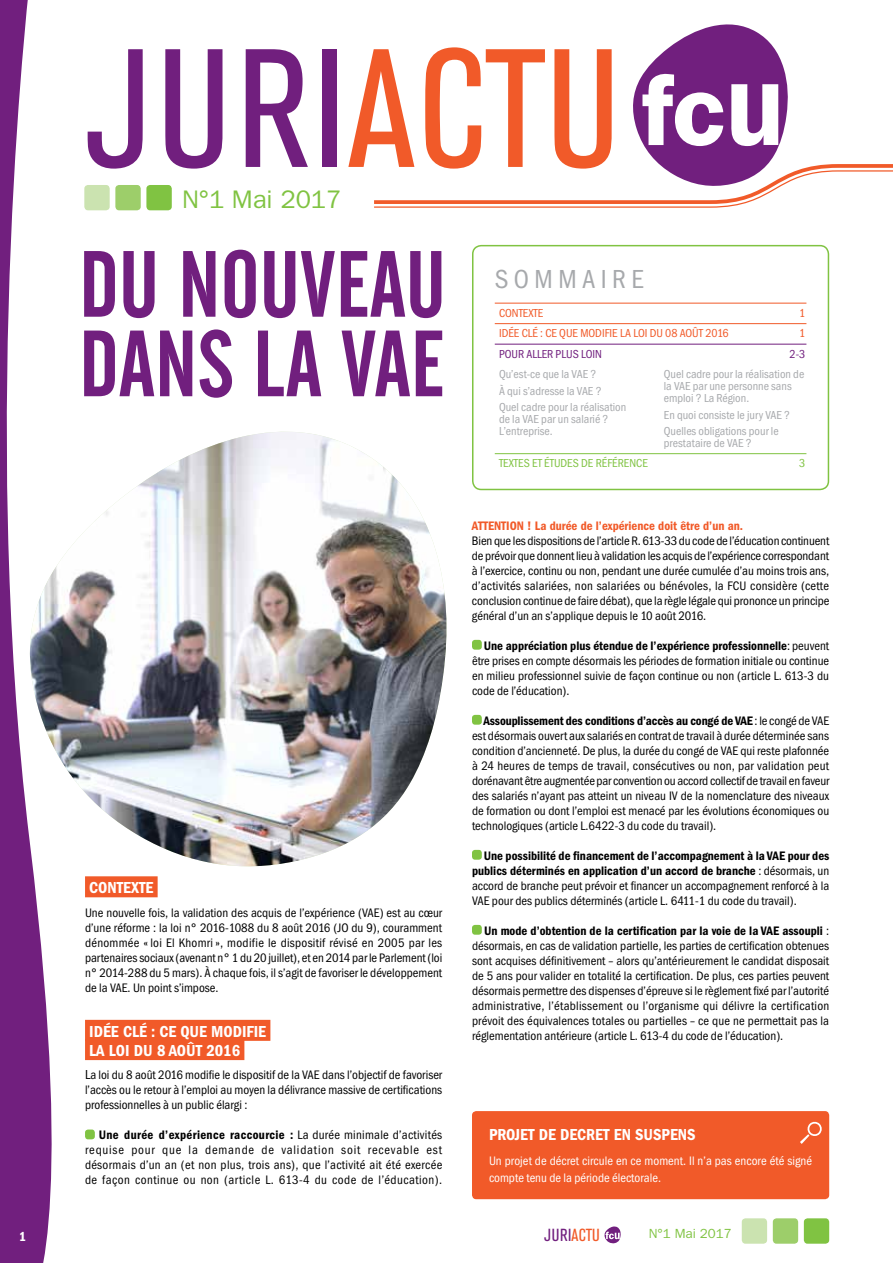
<style>
.page{position:relative;width:893px;height:1263px;background:#fff}
.page>*{position:absolute;margin:0;border:0;box-sizing:border-box;transform-origin:0 0}
.t1{font:condensed 166.65px "Akzidenz Grotesk BE";letter-spacing:.02em;color:#711f7e}
.t2{font:93px/79.5px "Alternate Gothic No 2 BT";color:#711f7e}
.t3{font:27px "Franklin Gothic Cond";letter-spacing:.2em;color:#a7a9ac}
.t4{font:25.5px "Franklin Gothic";color:#80c342}
.t5{font:condensed 17.4px "Akzidenz Grotesk BE";letter-spacing:.02em;color:#711f7e}
.t6{font:600 condensed 16.5px/19.2px "Franklin Gothic";color:#fff}
.t7{font:600 condensed 13.5px "Franklin Gothic";color:#fff}
.t8{font:13.2px "Franklin Gothic";color:#80c342}
.t9{font:12.75px/15px "Franklin Gothic Cond";color:#000;text-align:justify}
.t10{font:600 condensed 12.75px/15px "Franklin Gothic";color:#000;text-align:right}
.t11{font:12.75px/16.5px "Franklin Gothic Cond";letter-spacing:.005em;color:#fff}
.t12{font:600 condensed 12.75px "Franklin Gothic";letter-spacing:.03em;color:#000}
.t13{font:600 condensed 12.75px "Franklin Gothic";color:#f15a29}
.t14{font:12px/16.2px "Franklin Gothic Cond";color:#a7a9ac}
.t15{font:12px "Franklin Gothic Cond";color:#f15a29}
.t16{font:12px "Franklin Gothic Cond";color:#80c342}
.t17{font:12px "Franklin Gothic Cond";color:#711f7e}
.s1{color:#f15a29}
.s2{font-size:13.5px}
.s3{font-family:"Franklin Gothic Cond";font-weight:400;font-stretch:normal}
</style>
<div class="page">
<div style="left:742px;top:1218px;width:25px;height:26px;background:#cbe3b0;border-radius:4px"></div>
<div style="left:773px;top:1218px;width:25px;height:26px;background:#9dce6a;border-radius:4px"></div>
<div style="left:804px;top:1218px;width:25px;height:26px;background:#80c342;border-radius:4px"></div>
<svg style="left:604px;top:1226px;width:17px;height:17px"></svg>
<svg style="left:0;top:0;width:52px;height:1263px;fill:#711f7e"></svg>
<div style="left:85px;top:876px;width:73px;height:21px;background:#f15a29"></div>
<div style="left:85px;top:1020px;width:185px;height:21px;background:#f15a29"></div>
<div style="left:85px;top:1039px;width:159px;height:21px;background:#f15a29"></div>
<div style="left:85px;top:1129px;width:10px;height:10px;background:#80c342;border-radius:3px"></div>
<div style="left:472px;top:640px;width:10px;height:10px;background:#80c342;border-radius:3px"></div>
<div style="left:472px;top:715px;width:10px;height:10px;background:#80c342;border-radius:3px"></div>
<div style="left:472px;top:850px;width:10px;height:10px;background:#80c342;border-radius:3px"></div>
<div style="left:472px;top:925px;width:10px;height:10px;background:#80c342;border-radius:3px"></div>
<svg style="left:374px;top:24px;width:519px;height:184px"></svg>
<div style="left:84px;top:185px;width:26px;height:25px;background:#cbe3b0;border-radius:4px"></div>
<div style="left:115px;top:185px;width:26px;height:25px;background:#9dce6a;border-radius:4px"></div>
<div style="left:146px;top:185px;width:26px;height:25px;background:#80c342;border-radius:4px"></div>
<hr style="left:495px;top:303px;width:311px;height:1px;background:#f15a29">
<hr style="left:495px;top:323px;width:311px;height:1px;background:#f15a29">
<hr style="left:495px;top:344px;width:311px;height:1px;background:#711f7e">
<hr style="left:495px;top:453px;width:311px;height:1px;background:#80c342">
<div style="left:472px;top:245px;width:357px;height:245px;border:2px solid #80c342;border-radius:9px"></div>
<div style="left:472px;top:1111px;width:357px;height:88px;background:#f15a29;border-radius:4px"></div>
<svg style="left:24px;top:426px;width:264px;height:447px"></svg>
<img style="left:28px;top:432px;width:419px;height:434px">
<svg style="left:800px;top:1121px;width:22px;height:23px"></svg>
<h1 class="t1" style="left:84px;top:17px;width:536px">JURI<span class="s1">ACTU</span></h1>
<h3 class="t4" style="left:182px;top:184px;width:161px">N°1 Mai 2017</h3>
<h2 class="t2" style="left:79px;top:246px;width:368px">DU NOUVEAU<br>DANS LA VAE</h2>
<p class="t6" style="left:89px;top:878px;width:66px">CONTEXTE</p>
<p class="t9" style="left:85px;top:905px;width:359px">Une nouvelle fois, la validation des acquis de l’expérience (VAE) est au cœur d’une réforme : la loi n° 2016-1088 du 8 août 2016 (JO du 9), couramment dénommée «loi El Khomri», modifie le dispositif révisé en 2005 par les partenaires sociaux (avenant n° 1 du 20 juillet), et en 2014 par le Parlement (loi n° 2014-288 du 5 mars). À chaque fois, il s’agit de favoriser le développement de la VAE. Un point s’impose.</p>
<p class="t6" style="left:89px;top:1021px;width:178px">IDÉE CLÉ : CE QUE MODIFIE<br>LA LOI DU 8 AOÛT 2016</p>
<p class="t9" style="left:85px;top:1068px;width:359px"><span class="s2">L</span>a loi du 8 août 2016 modifie le dispositif de la VAE dans l’objectif de favoriser l’accès ou le retour à l’emploi au moyen la délivrance massive de certifications professionnelles à un public élargi :</p>
<p class="t12" style="left:99px;top:1128px;width:345px">Une durée d’expérience raccourcie : <span class="s3">La durée minimale d’activités</span></p>
<p class="t9" style="left:85px;top:1143px;width:359px">requise pour que la demande de validation soit recevable est désormais d’un an (et non plus, trois ans), que l’activité ait été exercée de façon continue ou non (article L. 613-4 du code de l’éducation).</p>
<h3 class="t3" style="left:495px;top:264px;width:151px">SOMMAIRE</h3>
<p class="t15" style="left:499px;top:306px;width:46px">CONTEXTE</p>
<p class="t15" style="left:799px;top:306px;width:8px">1</p>
<p class="t15" style="left:499px;top:327px;width:231px">IDÉE CLÉ : CE QUE MODIFIE LA LOI DU 08 AOÛT 2016</p>
<p class="t15" style="left:799px;top:327px;width:8px">1</p>
<p class="t17" style="left:499px;top:347px;width:104px">POUR ALLER PLUS LOIN</p>
<p class="t17" style="left:789px;top:347px;width:17px">2-3</p>
<p class="t14" style="left:499px;top:366px;width:129px">Qu’est-ce que la VAE ?<br>À qui s’adresse la VAE ?<br>Quel cadre pour la réalisation</p>
<p class="t14" style="left:499px;top:413px;width:111px;line-height:12px">de la VAE par un salarié ?<br>L’entreprise.</p>
<p class="t14" style="left:664px;top:369px;width:142px;line-height:12px">Quel cadre pour la réalisation de la VAE par une personne sans emploi ? La Région.</p>
<p class="t14" style="left:664px;top:407px;width:128px">En quoi consiste le jury VAE ?<br>Quelles obligations pour le</p>
<p class="t14" style="left:664px;top:435px;width:89px">prestataire de VAE ?</p>
<p class="t16" style="left:499px;top:457px;width:150px">TEXTES ET ÉTUDES DE RÉFÉRENCE</p>
<p class="t16" style="left:799px;top:457px;width:8px">3</p>
<p class="t13" style="left:472px;top:518px;width:273px">ATTENTION ! La durée de l’expérience doit être d’un an.</p>
<p class="t9" style="left:472px;top:533px;width:359px">Bien que les dispositions de l’article R. 613-33 du code de l’éducation continuent de prévoir que donnent lieu à validation les acquis de l’expérience correspondant à l’exercice, continu ou non, pendant une durée cumulée d’au moins trois ans, d’activités salariées, non salariées ou bénévoles, la FCU considère (cette conclusion continue de faire débat), que la règle légale qui prononce un principe général d’un an s’applique depuis le 10 août 2016.</p>
<p class="t10" style="left:484px;top:638px;width:347px">Une appréciation plus étendue de l’expérience professionnelle<span class="s3">: peuvent</span></p>
<p class="t9" style="left:472px;top:653px;width:359px">être prises en compte désormais les périodes de formation initiale ou continue en milieu professionnel suivie de façon continue ou non (article L. 613-3 du code de l’éducation).</p>
<p class="t10" style="left:483px;top:713px;width:347px">Assouplissement des conditions d’accès au congé de VAE <span class="s3">: le congé de VAE</span></p>
<p class="t9" style="left:472px;top:728px;width:359px">est désormais ouvert aux salariés en contrat de travail à durée déterminée sans condition d’ancienneté. De plus, la durée du congé de VAE qui reste plafonnée à 24 heures de temps de travail, consécutives ou non, par validation peut dorénavant être augmentée par convention ou accord collectif de travail en faveur des salariés n’ayant pas atteint un niveau IV de la nomenclature des niveaux de formation ou dont l’emploi est menacé par les évolutions économiques ou technologiques (article L.6422-3 du code du travail).</p>
<p class="t10" style="left:472px;top:848px;width:359px">Une possibilité de financement de l’accompagnement à la VAE pour des publics déterminés en application d’un accord de branche <span class="s3">: désormais, un</span></p>
<p class="t9" style="left:472px;top:878px;width:359px">accord de branche peut prévoir et financer un accompagnement renforcé à la<br>VAE pour des publics déterminés (article L. 6411-1 du code du travail).</p>
<p class="t10" style="left:484px;top:923px;width:347px">Un mode d’obtention de la certification par la voie de la VAE assoupli <span class="s3">:</span></p>
<p class="t9" style="left:472px;top:938px;width:359px">désormais, en cas de validation partielle, les parties de certification obtenues sont acquises définitivement – alors qu’antérieurement le candidat disposait de 5 ans pour valider en totalité la certification. De plus, ces parties peuvent désormais permettre des dispenses d’épreuve si le règlement fixé par l’autorité administrative, l’établissement ou l’organisme qui délivre la certification prévoit des équivalences totales ou partielles – ce que ne permettait pas la réglementation antérieure (article L. 613-4 du code de l’éducation).</p>
<p class="t6" style="left:489px;top:1125px;width:208px">PROJET DE DECRET EN SUSPENS</p>
<p class="t11" style="left:489px;top:1153px;width:325px">Un projet de décret circule en ce moment. Il n’a pas encore été signé compte tenu de la période électorale.</p>
<p class="t7" style="left:19px;top:1229px;width:8px">1</p>
<h3 class="t5" style="left:544px;top:1226px;width:57px">JURI<span class="s1">ACTU</span></h3>
<p class="t8" style="left:649px;top:1226px;width:84px">N°1 Mai 2017</p>
</div>
